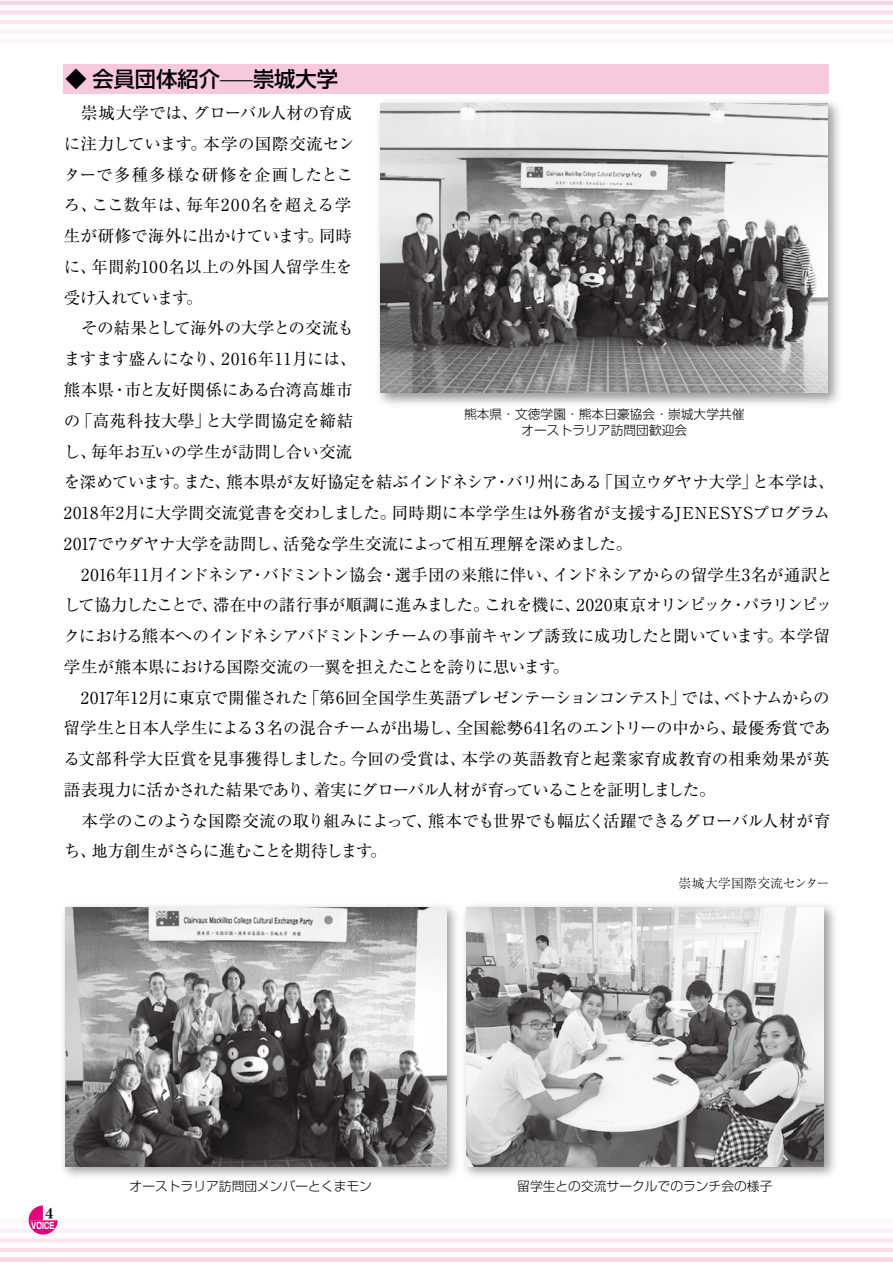
<style>
.page{position:relative;width:893px;height:1263px;background:#fff}
.page>*{position:absolute;margin:0;border:0;box-sizing:border-box;transform-origin:0 0}
.t1{font:500 21.3px "Shin Go Pro";color:#000}
.t2{font:16.5px/30.8px "Ryumin Pro";letter-spacing:-.015em;color:#000}
.t3{font:300 12.75px/15.3px "Shin Go Pro";color:#000;text-align:center}
.t4{font:300 12.75px "Ryumin Pro";letter-spacing:.025em;color:#000}
.t5{font:12.75px "UD Mincho Pr 6 N B";color:#000}
.t6{font:700 9px "Shin Go Pro";color:#fff;scale:.72 1}
.s1{font-weight:400;font-size:16.5px}
</style>
<div class="page">
<hr style="left:0;top:1px;width:893px;height:4px;background:#f9d3e3">
<div style="left:0;top:10px;width:893px;height:5px;background:#fadcea"></div>
<hr style="left:0;top:20px;width:893px;height:4px;background:#fbe6ef">
<hr style="left:0;top:30px;width:893px;height:4px;background:#fdeff5">
<hr style="left:0;top:39px;width:893px;height:4px;background:#fef7fa">
<div style="left:0;top:1257px;width:893px;height:5px;background:#f9d3e3"></div>
<hr style="left:0;top:1248px;width:893px;height:4px;background:#fadcea">
<hr style="left:0;top:1238px;width:893px;height:4px;background:#fbe6ef">
<hr style="left:0;top:1229px;width:893px;height:4px;background:#fdeff5">
<hr style="left:0;top:1219px;width:893px;height:4px;background:#fef7fa">
<div style="left:64px;top:64px;width:765px;height:30px;background:#f7c9dd"></div>
<img style="left:378px;top:101px;width:461px;height:303px">
<img style="left:381px;top:104px;width:447px;height:288px">
<img style="left:62px;top:905px;width:389px;height:272px">
<img style="left:65px;top:908px;width:381px;height:258px">
<img style="left:451px;top:905px;width:384px;height:272px">
<img style="left:466px;top:908px;width:357px;height:258px">
<svg style="left:29px;top:1205px;width:29px;height:29px"></svg>
<p class="t1" style="left:65px;top:61px;width:274px">◆ 会員団体紹介<span class="s1">――</span>崇城大学</p>
<p class="t2" style="left:64px;top:96px;width:772px">　崇城大学では、グローバル人材の育成<br>に注力しています。本学の国際交流セン<br>ターで多種多様な研修を企画したとこ<br>ろ、ここ数年は、毎年200名を超える学<br>生が研修で海外に出かけています。同時<br>に、年間約100名以上の外国人留学生を<br>受け入れています。<br>　その結果として海外の大学との交流も<br>ますます盛んになり、2016年11月には、<br>熊本県・市と友好関係にある台湾高雄市<br>の「高苑科技大學」と大学間協定を締結<br>し、毎年お互いの学生が訪問し合い交流<br>を深めています。また、熊本県が友好協定を結ぶインドネシア・バリ州にある「国立ウダヤナ大学」と本学は、2018年2月に大学間交流覚書を交わしました。同時期に本学学生は外務省が支援するJENESYSプログラム2017でウダヤナ大学を訪問し、活発な学生交流によって相互理解を深めました。<br>　2016年11月インドネシア・バドミントン協会・選手団の来熊に伴い、インドネシアからの留学生3名が通訳として協力したことで、滞在中の諸行事が順調に進みました。これを機に、2020東京オリンピック・パラリンピックにおける熊本へのインドネシアバドミントンチームの事前キャンプ誘致に成功したと聞いています。本学留学生が熊本県における国際交流の一翼を担えたことを誇りに思います。<br>　2017年12月に東京で開催された「第6回全国学生英語プレゼンテーションコンテスト」では、ベトナムからの留学生と日本人学生による３名の混合チームが出場し、全国総勢641名のエントリーの中から、最優秀賞である文部科学大臣賞を見事獲得しました。今回の受賞は、本学の英語教育と起業家育成教育の相乗効果が英語表現力に活かされた結果であり、着実にグローバル人材が育っていることを証明しました。<br>　本学のこのような国際交流の取り組みによって、熊本でも世界でも幅広く活躍できるグローバル人材が育ち、地方創生がさらに進むことを期待します。</p>
<p class="t4" style="left:678px;top:873px;width:153px">崇城大学国際交流センター</p>
<p class="t3" style="left:464px;top:405px;width:282px">熊本県・文徳学園・熊本日豪協会・崇城大学共催オーストラリア訪問団歓迎会</p>
<p class="t5" style="left:45px;top:1202px;width:9px">4</p>
<p class="t6" style="left:31px;top:1218px;width:34px">VOICE</p>
<p class="t3" style="left:130px;top:1177px;width:244px">オーストラリア訪問団メンバーとくまモン</p>
<p class="t3" style="left:517px;top:1177px;width:257px">留学生との交流サークルでのランチ会の様子</p>
</div>
